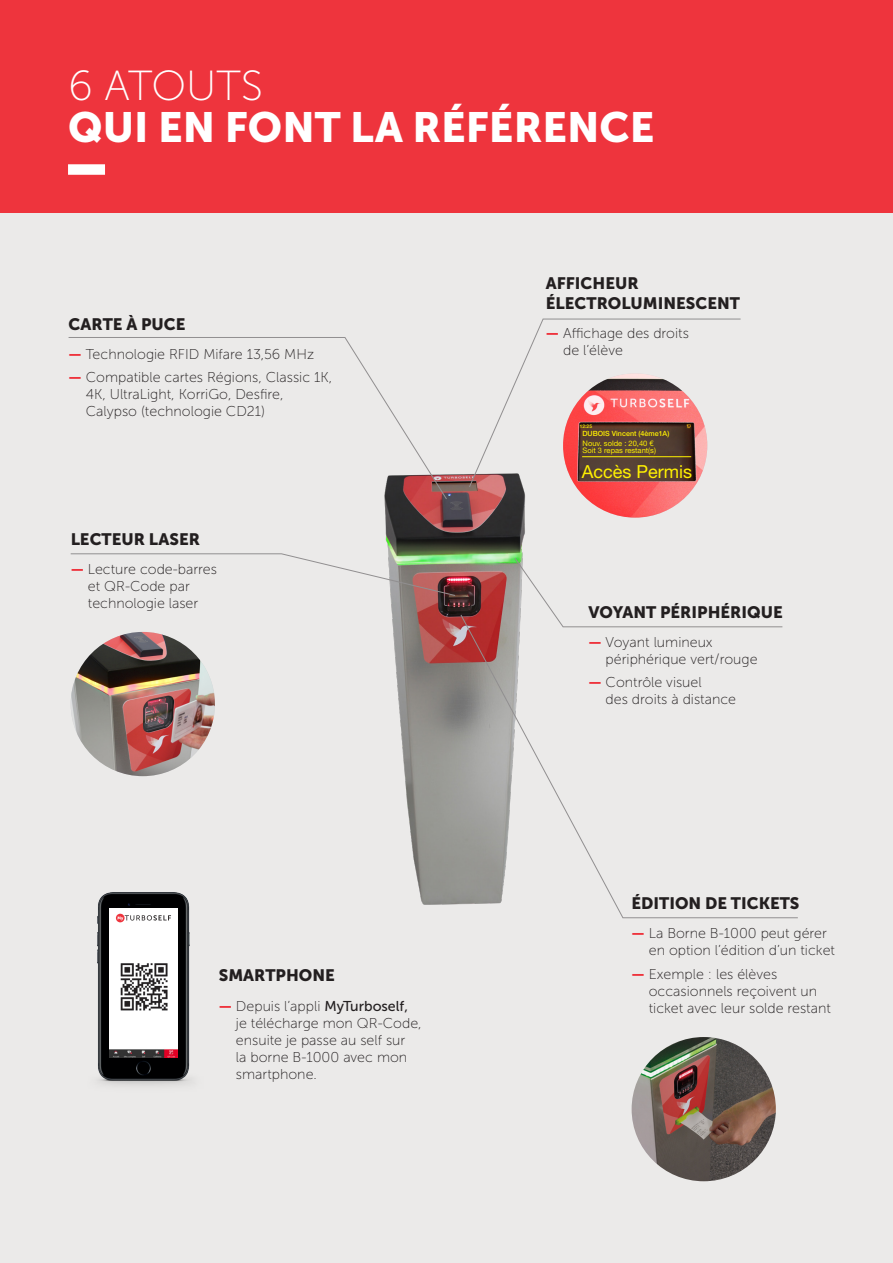
<style>
.page{position:relative;width:893px;height:1263px;background:#fff}
.page>*{position:absolute;margin:0;border:0;box-sizing:border-box;transform-origin:0 0}
.t1{font:42px/42.5px "Museo Sans 900";color:#fff}
.t2{font:18px "Helvetica Neue LT Std";color:#fff101}
.t3{font:16.5px/19.8px "Museo Sans 900";color:#231f20}
.t4{font:14.25px/17.1px "Museo Sans 100";color:#231f20}
.t5{font:7.5px "Helvetica Neue LT Std";color:#fff101}
.t6{font:500 7.2px "Helvetica Neue LT Std";color:#fff101}
.t7{font:500 4.95px "Helvetica Neue LT Std";color:#fff101}
.s1{font-family:"Museo Sans 100"}
.s2{font-family:"Museo Sans 900";color:#ee343d}
.s3{font-family:"Museo Sans 500"}
</style>
<div class="page">
<div style="left:0;top:213px;width:893px;height:1050px;background:#ebeae9"></div>
<img style="left:384px;top:474px;width:279px;height:445px">
<div style="left:0;top:0;width:893px;height:213px;background:#ee343d"></div>
<div style="left:68px;top:164px;width:37px;height:11px;background:#fff"></div>
<img style="left:632px;top:1037px;width:144px;height:144px">
<img style="left:71px;top:632px;width:144px;height:144px;border-radius:72px">
<svg style="left:460px;top:614px;width:338px;height:304px"></svg>
<img style="left:563px;top:373px;width:144px;height:145px;border-radius:72px">
<svg style="left:70px;top:553px;width:386px;height:43px"></svg>
<svg style="left:68px;top:337px;width:379px;height:163px"></svg>
<svg style="left:514px;top:558px;width:269px;height:69px"></svg>
<svg style="left:469px;top:318px;width:272px;height:170px"></svg>
<img style="left:97px;top:892px;width:94px;height:194px">
<img style="left:109px;top:926px;width:69px;height:131px">
<div style="left:109px;top:908px;width:69px;height:18px;background:#fff"></div>
<svg style="left:116px;top:914px;width:9px;height:8px"></svg>
<svg style="left:118px;top:915px;width:53px;height:5px"></svg>
<img style="left:117px;top:960px;width:54px;height:52px">
<hr style="left:582px;top:456px;width:109px;height:1px;background:#fff101">
<p class="t1" style="left:68px;top:63px;width:588px"><span class="s1">6 ATOUTS<br></span>QUI EN FONT LA RÉFÉRENCE</p>
<p class="t3" style="left:69px;top:314px;width:118px">CARTE À PUCE</p>
<p class="t4" style="left:69px;top:346px;width:247px"><span class="s2">—</span> Technologie RFID Mifare 13,56 MHz</p>
<p class="t4" style="left:86px;top:369px;width:248px;text-indent:-17px"><span class="s2">—</span> Compatible cartes Régions, Classic 1K,<br>4K, UltraLight, KorriGo, Desfire,<br>Calypso (technologie CD21)</p>
<p class="t3" style="left:71px;top:529px;width:131px">LECTEUR LASER</p>
<p class="t4" style="left:88px;top:561px;width:131px;text-indent:-17px"><span class="s2">—</span> Lecture code-barres et QR-Code par technologie laser</p>
<p class="t3" style="left:219px;top:966px;width:118px">SMARTPHONE</p>
<p class="t4" style="left:236px;top:997px;width:187px;text-indent:-17px"><span class="s2">—</span> Depuis l’appli <span class="s3">MyTurboself, </span>je télécharge mon QR-Code, ensuite je passe au self sur<br>la borne B-1000 avec mon smartphone.</p>
<p class="t3" style="left:546px;top:273px;width:196px">AFFICHEUR<br>ÉLECTROLUMINESCENT</p>
<p class="t4" style="left:563px;top:324px;width:127px;text-indent:-17px"><span class="s2">—</span> Affichage des droits de l’élève</p>
<p class="t7" style="left:580px;top:423px;width:14px">12:25</p>
<p class="t6" style="left:582px;top:429px;width:88px">DUBOIS Vincent (4ème1A)</p>
<p class="t5" style="left:583px;top:439px;width:73px">Nouv. solde : 20,40 €</p>
<p class="t5" style="left:583px;top:446px;width:75px">Soit 3 repas restant(s)</p>
<p class="t2" style="left:582px;top:460px;width:112px">Accès Permis</p>
<p class="t3" style="left:588px;top:602px;width:196px">VOYANT PÉRIPHÉRIQUE</p>
<p class="t4" style="left:606px;top:634px;width:153px;text-indent:-17px"><span class="s2">—</span> Voyant lumineux périphérique vert/rouge</p>
<p class="t4" style="left:606px;top:674px;width:132px;text-indent:-17px"><span class="s2">—</span> Contrôle visuel<br>des droits à distance</p>
<p class="t3" style="left:632px;top:893px;width:169px">ÉDITION DE TICKETS</p>
<p class="t4" style="left:649px;top:925px;width:188px;text-indent:-17px"><span class="s2">—</span> La Borne B-1000 peut gérer en option l’édition d’un ticket</p>
<p class="t4" style="left:649px;top:965px;width:184px;text-indent:-17px"><span class="s2">—</span> Exemple : les élèves occasionnels reçoivent un ticket avec leur solde restant</p>
</div>
